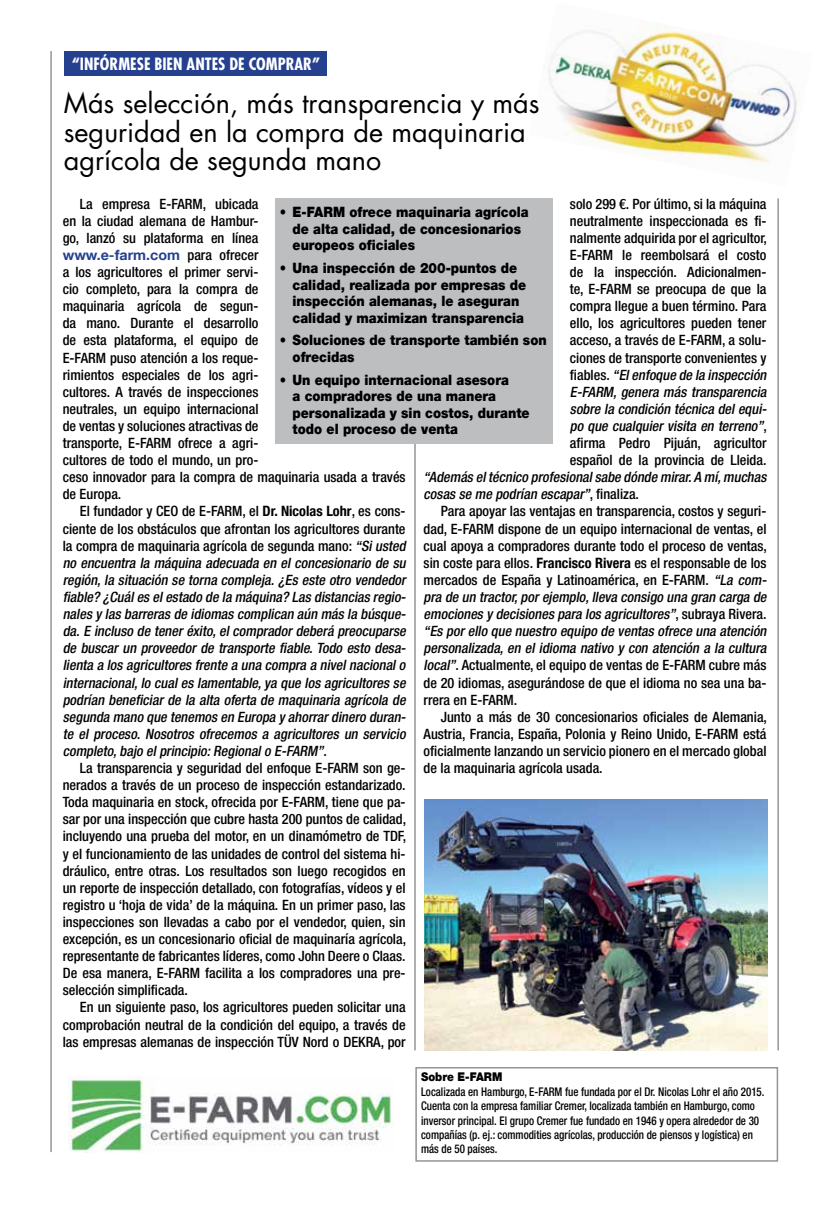
<style>
.page{position:relative;width:830px;height:1212px;background:#fff}
.page>*{position:absolute;margin:0;border:0;box-sizing:border-box;transform-origin:0 0}
.t1{font:27px/28.5px "Futura";color:#000}
.t2{font:700 condensed 16.5px "Futura";color:#fff}
.t3{font:500 condensed 14.25px/17.1px "Helvetica Neue LT Com";color:#000}
.t4{font:italic 500 condensed 14.25px/17.1px "Helvetica Neue LT Com";color:#000}
.t5{font:900 14.25px/16.5px "Helvetica Neue LT Com";color:#000;scale:.9 1}
.t6{font:500 condensed 12px/14.4px "Helvetica Neue LT Com";color:#000;scale:.91 1}
.t7{font:900 12px "Helvetica Neue LT Com";color:#000;scale:.91 1}
.s1{font-style:italic}
.s2{font-style:normal}
.s3{font-weight:700}
.s4{font-weight:700;font-stretch:normal;color:#25408f}
.s5{font-weight:700;font-style:normal}
</style>
<div class="page">
<hr style="left:50px;top:51px;width:2px;height:1101px;background:#939598">
<hr style="left:414px;top:198px;width:1px;height:852px;background:#939598">
<hr style="left:777px;top:198px;width:1px;height:852px;background:#939598">
<div style="left:415px;top:1067px;width:362px;height:95px;border:2px solid #939598"></div>
<div style="left:65px;top:51px;width:262px;height:24px;background:#25408f"></div>
<div style="left:275px;top:198px;width:277px;height:246px;background:#bcbec0"></div>
<img style="left:424px;top:799px;width:343px;height:251px">
<img style="left:548px;top:21px;width:250px;height:143px">
<img style="left:68px;top:1077px;width:324px;height:75px">
<p class="t2" style="left:72px;top:53px;width:250px">“INFÓRMESE BIEN ANTES DE COMPRAR”</p>
<h1 class="t1" style="left:64px;top:89px;width:477px">Más selección, más transparencia y más seguridad en la compra de maquinaria agrícola de segunda mano</h1>
<p class="t3" style="left:569px;top:195px;width:201px">solo 299 €. Por último, si la máquina neutralmente inspeccionada es fi&shy;nalmente adquirida por el agricultor, E-FARM le reembolsará el costo de la inspección. Adicionalmen&shy;te, E-FARM se preocupa de que la compra llegue a buen término. Para ello, los agricultores pueden tener acceso, a través de E-FARM, a solu&shy;ciones de transporte convenientes y fi a b l e s . <span class="s1">“Elenfoque de la inspección E-FARM, genera más transparencia sobre la condición técnica delequi&shy;po que cualquier visita en terreno”</span>, afirma Pedro Pijuán, agricultor español de la provincia de Lleida.</p>
<p class="t4" style="left:423px;top:468px;width:347px">“Además eltécnico profesionalsabe dónde mirar.A mí,muchas cosas se me podrían escapar”<span class="s2">, fi n a l i z a .</span></p>
<p class="t3" style="left:423px;top:503px;width:347px;text-indent:17px">Para apoyar las ventajas en transparencia, costos y seguri&shy;dad, E-FARM dispone de un equipo internacional de ventas, el cual apoya a compradores durante todo el proceso de ventas, sin coste para ellos. <span class="s3">Francisco Rivera</span> es el responsable de los mercados de España y Latinoamérica, en E-FARM. <span class="s1">“La com&shy;pra de un tractor,porejemplo,lleva consigo una gran carga de emociones y decisiones para los agricultores”</span>, s u b r a y a R i v e r a . <span class="s1">“Es porello que nuestro equipo de ventas ofrece una atención personalizada,en el idioma nativo y con atención a la cultura local”</span>. Actualmente, el equipo de ventas de E-FARM cubre más de 20 idiomas, asegurándose de que el idioma no sea una ba&shy;rrera en E-FARM.</p>
<p class="t3" style="left:423px;top:708px;width:345px;text-align:justify;text-indent:17px">Junto a más de 30 concesionarios oficiales de Alemania, Austria, Francia, España, Polonia y Reino Unido, E-FARM está oficialmente lanzando un servicio pionero en el mercado global de la maquinaria agrícola usada.</p>
<p class="t3" style="left:63px;top:195px;width:344px;text-indent:17px">La empresa E-FARM, ubicada<br>en la ciudad alemana de Hambur-<br>go, lanzó su plataforma en línea<br><span class="s4">www.e-farm.com</span> para ofrecer<br>a los agricultores el primer servi-<br>cio completo, para la compra de<br>maquinaria agrícola de segun-<br>da mano. Durante el desarrollo<br>de esta plataforma, el equipo de<br>E-FARM puso atención a los reque-<br>rimientos especiales de los agri-<br>cultores. A través de inspecciones<br>neutrales, un equipo internacional<br>de ventas y soluciones atractivas de<br>transporte, E-FARM ofrece a agri-<br>cultores de todo el mundo, un pro-<br>ceso innovador para la compra de maquinaria usada a través de Europa.</p>
<p class="t4" style="left:63px;top:503px;width:347px;text-indent:17px"><span class="s2">El fundador y CEO de E-FARM, el</span> <span class="s5">Dr. Nicolas Lohr</span><span class="s2">, es cons&shy;ciente de los obstáculos que afrontan los agricultores durante la compra de maquinaria agrícola de segunda mano:</span> “Siusted no encuentra la máquina adecuada en el concesionario de su región,la situación se torna compleja. ¿Es este otro vendedor fiable? ¿Cuáles elestado de la máquina? Las distancias regio&shy;nales y las barreras de idiomas complican aún más la búsque&shy;da.E incluso de teneréxito,elcompradordeberá preocuparse de buscar un proveedor de transporte fiable. Todo esto desa&shy;lienta a los agricultores frente a una compra a nivelnacionalo internacional,lo cuales lamentable,ya que los agricultores se podrían beneficiar de la alta oferta de maquinaria agrícola de segunda mano que tenemos en Europa y ahorrardinero duran&shy;te el proceso. Nosotros ofrecemos a agricultores un servicio completo,bajo elprincipio:Regionalo E-FARM”<span class="s2">.</span></p>
<p class="t3" style="left:63px;top:759px;width:345px;text-align:justify;text-indent:17px">La transparencia y seguridad del enfoque E-FARM son ge&shy;nerados a través de un proceso de inspección estandarizado.<br>Toda maquinaria en stock, ofrecida por E-FARM, tiene que pa&shy;sar por una inspección que cubre hasta 200 puntos de calidad, incluyendo una prueba del motor, en un dinamómetro de TDF, y el funcionamiento de las unidades de control del sistema hi&shy;dráulico, entre otras. Los resultados son luego recogidos en un reporte de inspección detallado, con fotografías, vídeos y el registro u ‘hoja de vida’ de la máquina. En un primer paso, las inspecciones son llevadas a cabo por el vendedor, quien, sin excepción, es un concesionario oficial de maquinaría agrícola, representante de fabricantes líderes, como John Deere o Claas.<br>De esa manera, E-FARM facilita a los compradores una pre&shy;selección simplificada.</p>
<p class="t3" style="left:63px;top:999px;width:344px;text-align:justify;text-indent:17px">En un siguiente paso, los agricultores pueden solicitar una comprobación neutral de la condición del equipo, a través de las empresas alemanas de inspección TÜV Nord o DEKRA, por</p>
<p class="t5" style="left:292px;top:204px;width:264px;text-indent:-13px">• E-FARM ofrece maquinaria agrícola de alta calidad, de concesionarios europeos oficiales</p>
<p class="t5" style="left:292px;top:260px;width:261px;text-indent:-13px">• Una inspección de 200-puntos de calidad, realizada por empresas de inspección alemanas, le aseguran calidad y maximizan transparencia</p>
<p class="t5" style="left:292px;top:332px;width:284px;text-indent:-13px">• Soluciones de transporte también son ofrecidas</p>
<p class="t5" style="left:292px;top:371px;width:265px;text-indent:-13px">• Un equipo internacional asesora<br>a compradores de una manera personalizada y sin costos, durante todo el proceso de venta</p>
<p class="t7" style="left:421px;top:1070px;width:91px">Sobre E-FARM</p>
<p class="t6" style="left:421px;top:1084px;width:378px">Localizada en Hamburgo, E-FARM fue fundada por el Dr. Nicolas Lohr el año 2015.<br>Cuenta con la empresa familiar Cremer, localizada también en Hamburgo, como inversor principal. El grupo Cremer fue fundado en 1946 y opera alrededor de 30 compañías (p. ej.: commodities agrícolas, producción de piensos y logística) en más de 50 países.</p>
</div>
